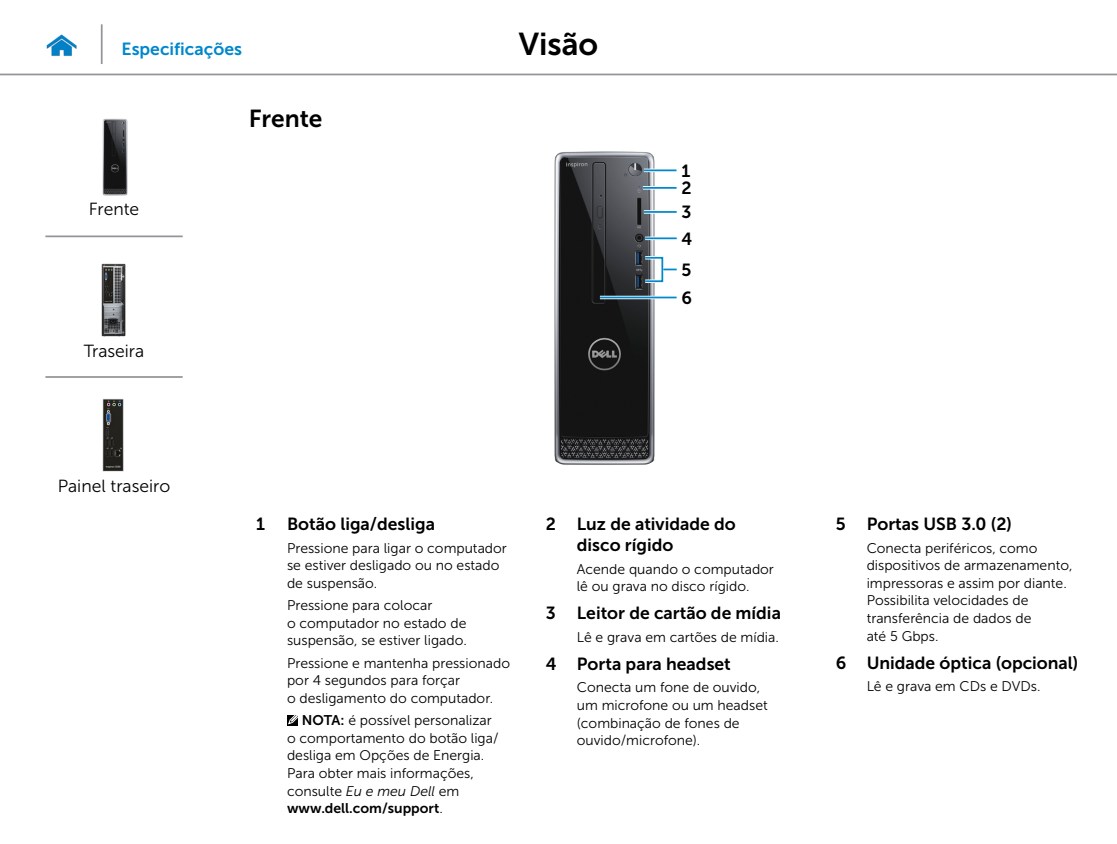
<style>
.page{position:relative;width:1117px;height:844px;background:#fff}
.page>*{position:absolute;margin:0;border:0;box-sizing:border-box;transform-origin:0 0}
.t1{font:31.5px "Museo Sans For Dell 700";color:#000}
.Head2{font:24.5px "Museo Sans For Dell 700";color:#000}
.Callout_Head{font:17.5px/21px "Museo Sans For Dell 700";color:#000}
.t2{font:17.5px "Museo Sans For Dell 300";color:#000}
.Hyperlink{font:17.5px "Museo Sans For Dell 700";color:#0087cc}
.Callout-L{font:17.5px "Museo Sans For Dell 700";color:#000}
.Callout_description{font:14px/17.5px "Museo Sans For Dell 300";color:#000}
.s1{font-family:"Museo Sans For Dell 700"}
.s2{font-style:italic}
</style>
<div class="page">
<hr style="left:0;top:74px;width:1116px;height:1px;background:#939598">
<img style="left:46px;top:34px;width:31px;height:23px">
<div style="left:287px;top:714px;width:11px;height:11px;background:#000"></div>
<svg style="left:288px;top:714px;width:10px;height:10px"></svg>
<img style="left:554px;top:151px;width:101px;height:314px">
<svg style="left:643px;top:168px;width:33px;height:4px"></svg>
<hr style="left:643px;top:169px;width:33px;height:2px;background:#0087cc">
<hr style="left:599px;top:296px;width:77px;height:3px;background:#fff">
<hr style="left:599px;top:296px;width:77px;height:2px;background:#0087cc">
<svg style="left:643px;top:210px;width:12px;height:4px"></svg>
<hr style="left:643px;top:211px;width:33px;height:2px;background:#0087cc">
<div style="left:643px;top:256px;width:21px;height:27px;border:4px solid #fff"></div>
<div style="left:644px;top:257px;width:19px;height:25px;border:2px solid #0087cc"></div>
<svg style="left:663px;top:267px;width:13px;height:4px"></svg>
<svg style="left:663px;top:268px;width:13px;height:2px"></svg>
<hr style="left:642px;top:186px;width:34px;height:3px;background:#fff">
<hr style="left:642px;top:187px;width:34px;height:2px;background:#0087cc">
<svg style="left:645px;top:236px;width:31px;height:4px"></svg>
<hr style="left:645px;top:237px;width:31px;height:2px;background:#0087cc">
<hr style="left:101px;top:24px;width:2px;height:40px;background:#939598">
<img style="left:102px;top:119px;width:26px;height:76px">
<img style="left:102px;top:263px;width:24px;height:73px">
<img style="left:102px;top:399px;width:22px;height:72px">
<hr style="left:45px;top:235px;width:138px;height:2px;background:#939598">
<hr style="left:45px;top:376px;width:138px;height:2px;background:#939598">
<p class="Hyperlink" style="left:122px;top:39px;width:122px">Especificações</p>
<h1 class="t1" style="left:518px;top:26px;width:81px">Visão</h1>
<p class="t2" style="left:89px;top:200px;width:52px">Frente</p>
<p class="t2" style="left:84px;top:341px;width:62px">Traseira</p>
<p class="t2" style="left:58px;top:476px;width:114px">Painel traseiro</p>
<p class="Head2" style="left:249px;top:104px;width:75px">Frente</p>
<p class="Callout-L" style="left:681px;top:161px;width:10px">1</p>
<p class="Callout-L" style="left:681px;top:178px;width:12px">2</p>
<p class="Callout-L" style="left:681px;top:202px;width:12px">3</p>
<p class="Callout-L" style="left:681px;top:229px;width:12px">4</p>
<p class="Callout-L" style="left:681px;top:260px;width:11px">5</p>
<p class="Callout-L" style="left:681px;top:288px;width:12px">6</p>
<p class="Callout_Head" style="left:256px;top:513px;width:10px">1</p>
<p class="Callout_Head" style="left:287px;top:513px;width:149px">Botão liga/desliga</p>
<p class="Callout_description" style="left:287px;top:539px;width:221px">Pressione para ligar o computador se estiver desligado ou no estado de suspensão.</p>
<p class="Callout_description" style="left:287px;top:596px;width:181px">Pressione para colocar<br>o computador no estado de suspensão, se estiver ligado.</p>
<p class="Callout_description" style="left:287px;top:654px;width:224px">Pressione e mantenha pressionado por 4 segundos para forçar<br>o desligamento do computador.</p>
<p class="Callout_description" style="left:287px;top:711px;width:213px;text-indent:15px"><span class="s1">NOTA:</span> é possível personalizar o comportamento do botão liga/ desliga em Opções de Energia.<br>Para obter mais informações, consulte <span class="s2">Eu e meu Dell</span> em <span class="s1">www.dell.com/support</span>.</p>
<p class="Callout_Head" style="left:546px;top:513px;width:12px">2</p>
<p class="Callout_Head" style="left:576px;top:513px;width:160px">Luz de atividade do disco rígido</p>
<p class="Callout_description" style="left:576px;top:560px;width:198px">Acende quando o computador lê ou grava no disco rígido.</p>
<p class="Callout_Head" style="left:546px;top:602px;width:12px">3</p>
<p class="Callout_Head" style="left:576px;top:602px;width:205px">Leitor de cartão de mídia</p>
<p class="Callout_description" style="left:576px;top:628px;width:203px">Lê e grava em cartões de mídia.</p>
<p class="Callout_Head" style="left:546px;top:653px;width:12px">4</p>
<p class="Callout_Head" style="left:576px;top:653px;width:155px">Porta para headset</p>
<p class="Callout_description" style="left:576px;top:678px;width:192px">Conecta um fone de ouvido, um microfone ou um headset (combinação de fones de ouvido/microfone).</p>
<p class="Callout_Head" style="left:835px;top:513px;width:11px">5</p>
<p class="Callout_Head" style="left:866px;top:513px;width:147px">Portas USB 3.0 (2)</p>
<p class="Callout_description" style="left:866px;top:539px;width:207px">Conecta periféricos, como dispositivos de armazenamento, impressoras e assim por diante.<br>Possibilita velocidades de transferência de dados de<br>até 5 Gbps.</p>
<p class="Callout_Head" style="left:835px;top:651px;width:12px">6</p>
<p class="Callout_Head" style="left:866px;top:651px;width:213px">Unidade óptica (opcional)</p>
<p class="Callout_description" style="left:866px;top:677px;width:175px">Lê e grava em CDs e DVDs.</p>
</div>
